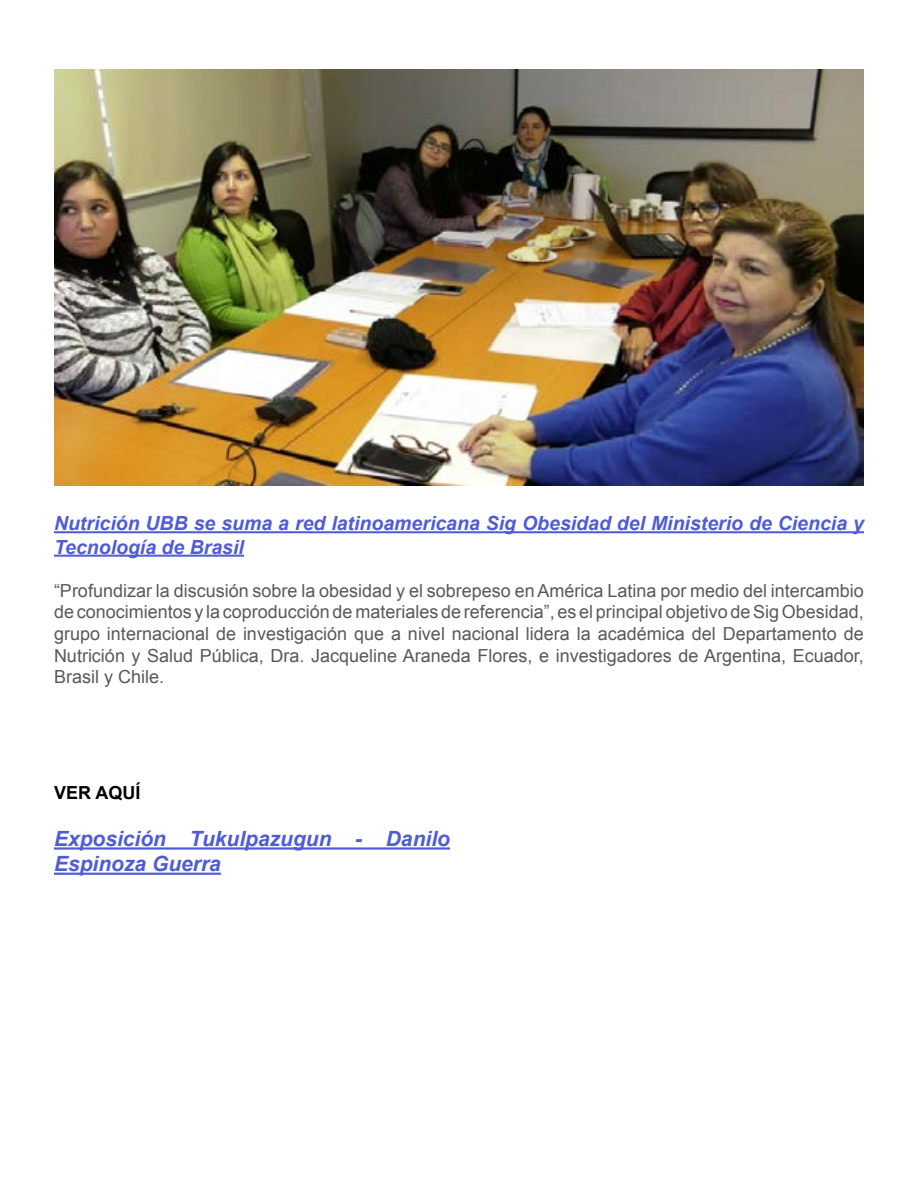
<style>
.page{position:relative;width:918px;height:1188px;background:#fff}
.page>*{position:absolute;margin:0;border:0;box-sizing:border-box;transform-origin:0 0}
.t1{font:italic 700 21px/25.2px "Arial";color:#4f5cd6}
.t2{font:italic 700 19.5px/23.4px "Arial";color:#4f5cd6}
.t3{font:18px/21.6px "Arial";color:#58595b;text-align:justify}
.t4{font:700 18px "Arial";color:#000}
</style>
<div class="page">
<img style="left:54px;top:69px;width:810px;height:417px">
<hr style="left:54px;top:531px;width:810px;height:2px;background:#4f5cd6">
<hr style="left:54px;top:555px;width:190px;height:2px;background:#4f5cd6">
<hr style="left:54px;top:847px;width:396px;height:3px;background:#4f5cd6">
<hr style="left:54px;top:873px;width:167px;height:2px;background:#4f5cd6">
<p class="t2" style="left:54px;top:512px;width:811px">Nutrición UBB se suma a red latinoamericana Sig Obesidad del Ministerio de Ciencia y<br>Tecnología de Brasil</p>
<p class="t3" style="left:54px;top:580px;width:811px">“Profundizar la discusión sobre la obesidad y el sobrepeso en América Latina por medio del intercambio de conocimientos y la coproducción de materiales de referencia”, es el principal objetivo de Sig Obesidad, grupo internacional de investigación que a nivel nacional lidera la académica del Departamento de Nutrición y Salud Pública, Dra. Jacqueline Araneda Flores, e investigadores de Argentina, Ecuador, Brasil y Chile.</p>
<p class="t4" style="left:54px;top:781px;width:88px">VER AQUÍ</p>
<p class="t1" style="left:54px;top:827px;width:398px">Exposición Tukulpazugun - Danilo<br>Espinoza Guerra</p>
</div>
